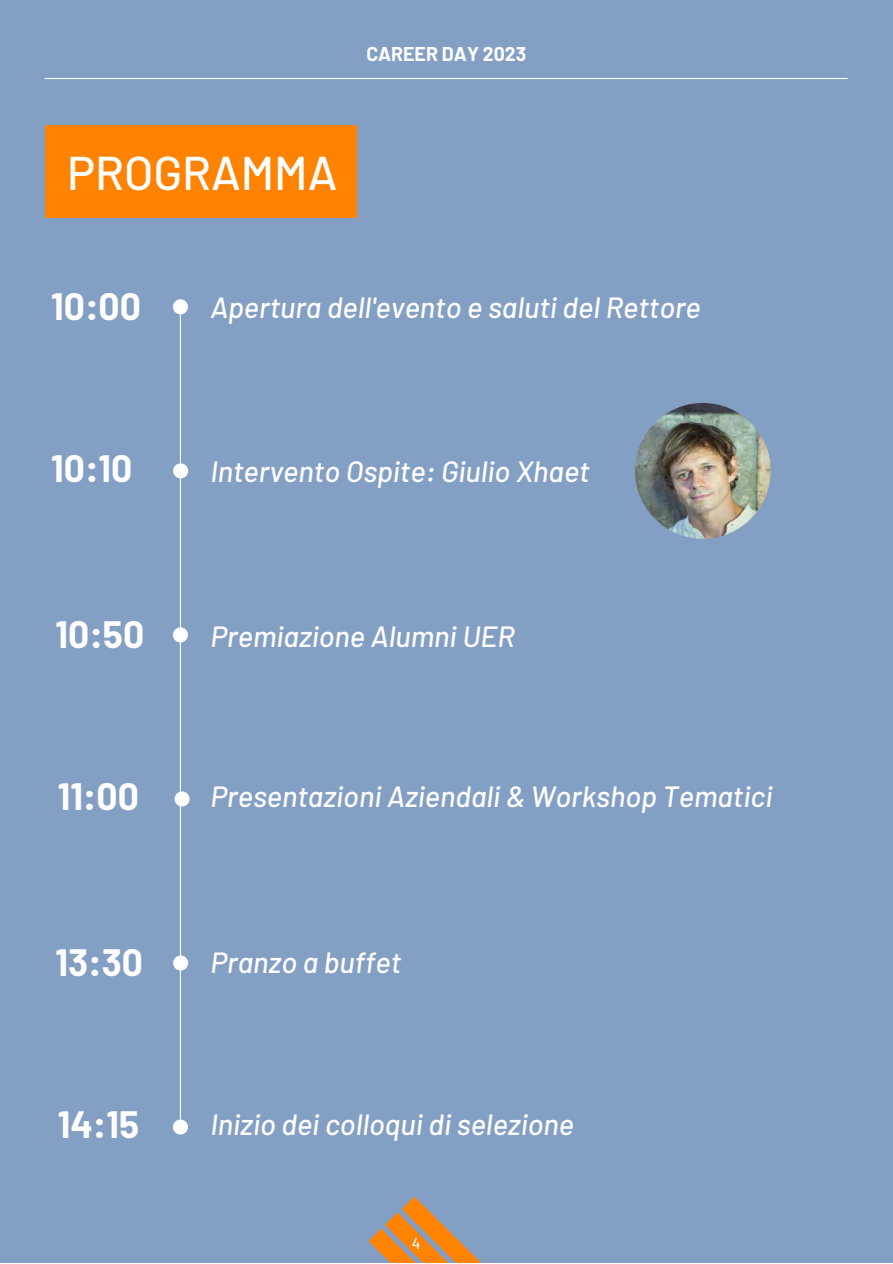
<style>
.page{position:relative;width:893px;height:1264px;background:#fff}
.page>*{position:absolute;margin:0;border:0;box-sizing:border-box;transform-origin:0 0}
.t1{font:500 47.25px "Barlow";color:#fff}
.t2{font:700 37.2px "Barlow";color:#fff}
.t3{font:italic 500 29.25px "Barlow";color:#fff}
.t4{font:700 19.5px "Barlow";color:#fff}
.t5{font:500 15.15px "Barlow";color:#fff}
</style>
<div class="page">
<div style="left:0;top:0;width:892px;height:1262px;background:#849fc4"></div>
<hr style="left:45px;top:78px;width:802px;height:1px;background:#fff">
<svg style="left:368px;top:1196px;width:112px;height:66px"></svg>
<div style="left:45px;top:126px;width:311px;height:92px;background:#ff8200"></div>
<hr style="left:180px;top:315px;width:1px;height:803px;background:#fff">
<div style="left:173px;top:299px;width:15px;height:15px;background:#fff;border-radius:50%"></div>
<div style="left:173px;top:463px;width:15px;height:15px;background:#fff;border-radius:50%"></div>
<div style="left:173px;top:627px;width:15px;height:15px;background:#fff;border-radius:50%"></div>
<div style="left:174px;top:791px;width:16px;height:15px;background:#fff;border-radius:50%"></div>
<div style="left:173px;top:955px;width:15px;height:15px;background:#fff;border-radius:50%"></div>
<div style="left:173px;top:1119px;width:15px;height:15px;background:#fff;border-radius:50%"></div>
<img style="left:635px;top:403px;width:135px;height:136px;border-radius:50%">
<p class="t4" style="left:366px;top:42px;width:161px">CAREER DAY 2023</p>
<h1 class="t1" style="left:67px;top:142px;width:272px">PROGRAMMA</h1>
<p class="t2" style="left:51px;top:283px;width:91px">10:00</p>
<p class="t3" style="left:210px;top:289px;width:492px">Apertura dell'evento e saluti del Rettore</p>
<p class="t2" style="left:51px;top:445px;width:83px">10:10</p>
<p class="t3" style="left:210px;top:453px;width:381px">Intervento Ospite: Giulio Xhaet</p>
<p class="t2" style="left:56px;top:610px;width:90px">10:50</p>
<p class="t3" style="left:210px;top:617px;width:306px">Premiazione Alumni UER</p>
<p class="t2" style="left:58px;top:772px;width:83px">11:00</p>
<p class="t3" style="left:210px;top:777px;width:563px">Presentazioni Aziendali &amp; Workshop Tematici</p>
<p class="t2" style="left:56px;top:938px;width:89px">13:30</p>
<p class="t3" style="left:210px;top:943px;width:192px">Pranzo a buffet</p>
<p class="t2" style="left:58px;top:1100px;width:83px">14:15</p>
<p class="t3" style="left:210px;top:1105px;width:365px">Inizio dei colloqui di selezione</p>
<p class="t5" style="left:412px;top:1233px;width:10px">4</p>
</div>
